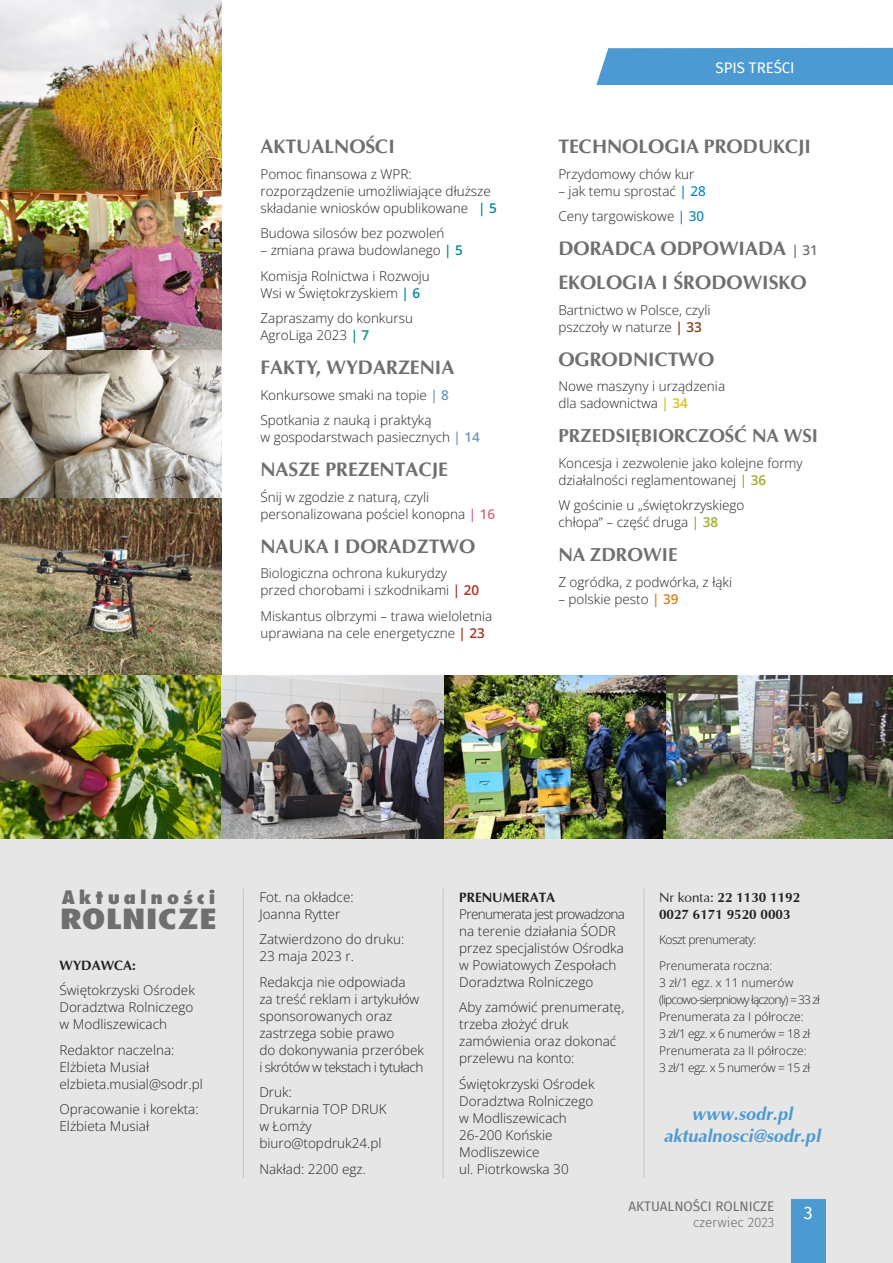
<style>
.page{position:relative;width:893px;height:1263px;background:#fff}
.page>*{position:absolute;margin:0;border:0;box-sizing:border-box;transform-origin:0 0}
.t1{font:800 27.15px "Fujiyama";color:#6f6f6f;scale:1.35 1}
.t2{font:700 19.5px "Ottawa";color:#6f6f6f}
.t3{font:700 18.75px "Ottawa";color:#6f6f6f}
.t4{font:800 18.15px "Fujiyama";letter-spacing:.18em;color:#6f6f6f;scale:1.2 1}
.t5{font:italic 700 18px "Ottawa";color:#4c9ad2}
.t6{font:18px "Fira Sans";color:#fff}
.Etykietki_boczne{font:15px "Fira Sans";color:#fff}
.Stopka{font:300 13.5px/17px "Open Sans";color:#222221}
.t7{font:300 13.5px/17px "Open Sans";color:#212123}
.Stopka-2{font:700 13.5px/17px "Ottawa";color:#222221}
.t8{font:13.5px "Fira Sans";color:#6f6f6f}
.t9{font:300 13.5px "Fira Sans";color:#6f6f6f}
.Stopka-3{font:300 12px "Open Sans";color:#222221}
.Stopka-4{font:300 12px "Open Sans";letter-spacing:-.04em;color:#222221}
.Stopka-5{font:300 12px "Open Sans";letter-spacing:-.07em;color:#222221}
.s1{font-weight:600;color:#008d85}
.s2{font-weight:600;color:#6f97c1}
.s3{font-weight:600;color:#cf697c}
.s4{font-weight:600;color:#ac301e}
.s5{font-weight:500;color:#0082bc}
.s6{font-family:"Open Sans";font-weight:600;font-size:13.5px}
.s7{font-weight:600;color:#813d17}
.s8{font-weight:600;color:#d9c011}
.s9{font-weight:600;color:#a0ab28}
.s10{font-weight:600;color:#d67f1b}
.s11{font-weight:400}
</style>
<div class="page">
<img style="left:0;top:499px;width:222px;height:176px">
<img style="left:0;top:675px;width:222px;height:164px">
<img style="left:443px;top:675px;width:224px;height:164px">
<img style="left:667px;top:675px;width:226px;height:164px">
<img style="left:222px;top:675px;width:221px;height:164px">
<div style="left:0;top:839px;width:893px;height:424px;background:#e6e6e6"></div>
<div style="left:596px;top:48px;width:297px;height:37px;background:#4c9ad2"></div>
<div style="left:791px;top:1199px;width:34px;height:64px;background:#4c9ad2"></div>
<hr style="left:243px;top:889px;width:1px;height:289px;background:#c4c4c4">
<hr style="left:443px;top:889px;width:1px;height:289px;background:#c4c4c4">
<hr style="left:644px;top:889px;width:1px;height:289px;background:#c4c4c4">
<img style="left:0;top:350px;width:222px;height:147px">
<img style="left:0;top:190px;width:222px;height:160px">
<img style="left:0;top:0;width:222px;height:190px">
<p class="t2" style="left:260px;top:134px;width:136px">AKTUALNOŚCI</p>
<p class="t7" style="left:260px;top:165px;width:238px">Pomoc finansowa z WPR: rozporządzenie umożliwiające dłuższe składanie wniosków opublikowane <span class="s1">| 5</span></p>
<p class="Stopka" style="left:260px;top:224px;width:186px">Budowa silosów bez pozwoleń</p>
<p class="Stopka" style="left:260px;top:241px;width:204px">– zmiana prawa budowlanego <span class="s1">| 5</span></p>
<p class="Stopka" style="left:260px;top:267px;width:171px">Komisja Rolnictwa i Rozwoju<br>Wsi w Świętokrzyskiem <span class="s1">| 6</span></p>
<p class="Stopka" style="left:260px;top:309px;width:154px">Zapraszamy do konkursu<br>AgroLiga 2023 <span class="s1">| 7</span></p>
<p class="t2" style="left:260px;top:355px;width:195px">FAKTY, WYDARZENIA</p>
<p class="t7" style="left:260px;top:386px;width:190px">Konkursowe smaki na topie <span class="s2">| 8</span></p>
<p class="t7" style="left:260px;top:411px;width:221px">Spotkania z nauką i praktyką<br>w gospodarstwach pasiecznych <span class="s2">| 14</span></p>
<p class="t2" style="left:260px;top:457px;width:189px">NASZE PREZENTACJE</p>
<p class="Stopka" style="left:260px;top:488px;width:236px">Śnij w zgodzie z naturą, czyli personalizowana pościel konopna <span class="s3">| 16</span></p>
<p class="t2" style="left:260px;top:534px;width:216px">NAUKA I DORADZTWO</p>
<p class="Stopka" style="left:260px;top:565px;width:220px">Biologiczna ochrona kukurydzy przed chorobami i szkodnikami <span class="s4">| 20</span></p>
<p class="Stopka" style="left:260px;top:607px;width:233px">Miskantus olbrzymi – trawa wieloletnia uprawiana na cele energetyczne <span class="s4">| 23</span></p>
<p class="Etykietki_boczne" style="left:715px;top:57px;width:81px">SPIS TREŚCI</p>
<p class="t2" style="left:558px;top:134px;width:254px">TECHNOLOGIA PRODUKCJI</p>
<p class="Stopka" style="left:558px;top:165px;width:138px">Przydomowy chów kur</p>
<p class="Stopka" style="left:558px;top:182px;width:149px">– jak temu sprostać <span class="s5">| 28</span></p>
<p class="Stopka" style="left:558px;top:207px;width:147px">Ceny targowiskowe <span class="s5">| 30</span></p>
<p class="t2" style="left:558px;top:236px;width:261px">DORADCA ODPOWIADA <span class="s6">| 31</span></p>
<p class="t2" style="left:558px;top:270px;width:250px">EKOLOGIA I ŚRODOWISKO</p>
<p class="Stopka" style="left:558px;top:301px;width:154px">Bartnictwo w Polsce, czyli pszczoły w naturze <span class="s7">| 33</span></p>
<p class="t2" style="left:558px;top:347px;width:157px">OGRODNICTWO</p>
<p class="Stopka" style="left:558px;top:377px;width:168px">Nowe maszyny i urządzenia dla sadownictwa <span class="s8">| 34</span></p>
<p class="t3" style="left:558px;top:424px;width:261px">PRZEDSIĘBIORCZOŚĆ NA WSI</p>
<p class="Stopka" style="left:558px;top:454px;width:246px">Koncesja i zezwolenie jako kolejne formy działalności reglamentowanej <span class="s9">| 36</span></p>
<p class="Stopka" style="left:558px;top:497px;width:188px">W gościnie u „świętokrzyskiego chłopa” – część druga <span class="s9">| 38</span></p>
<p class="t3" style="left:558px;top:543px;width:121px">NA ZDROWIE</p>
<p class="Stopka" style="left:558px;top:573px;width:175px">Z ogródka, z podwórka, z łąki</p>
<p class="Stopka" style="left:558px;top:590px;width:122px">– polskie pesto <span class="s10">| 39</span></p>
<p class="t4" style="left:62px;top:885px;width:130px">Aktualności</p>
<p class="t1" style="left:60px;top:900px;width:118px">ROLNICZE</p>
<p class="Stopka-2" style="left:60px;top:956px;width:78px">WYDAWCA:</p>
<p class="Stopka" style="left:60px;top:981px;width:137px;text-align:justify">Świętokrzyski Ośrodek Doradztwa Rolniczego w Modliszewicach</p>
<p class="Stopka" style="left:60px;top:1041px;width:145px">Redaktor naczelna:<br>Elżbieta Musiał elzbieta.musial@sodr.pl</p>
<p class="Stopka" style="left:60px;top:1100px;width:141px">Opracowanie i korekta:<br>Elżbieta Musiał</p>
<p class="Stopka" style="left:259px;top:888px;width:96px">Fot. na okładce:<br>Joanna Rytter</p>
<p class="Stopka" style="left:259px;top:930px;width:146px">Zatwierdzono do druku:<br>23 maja 2023 r.</p>
<p class="Stopka" style="left:259px;top:973px;width:166px">Redakcja nie odpowiada<br>za treść reklam i artykułów sponsorowanych oraz zastrzega sobie prawo<br>do dokonywania przeróbek i skrótów w tekstach i tytułach</p>
<p class="Stopka" style="left:259px;top:1083px;width:129px">Druk:<br>Drukarnia TOP DRUK w Łomży biuro@topdruk24.pl</p>
<p class="Stopka" style="left:259px;top:1160px;width:108px">Nakład: 2200 egz.</p>
<p class="Stopka-2" style="left:459px;top:888px;width:98px">PRENUMERATA</p>
<p class="Stopka" style="left:459px;top:905px;width:167px">Prenumerata jest prowadzona na terenie działania ŚODR przez specjalistów Ośrodka w Powiatowych Zespołach<br>Doradztwa Rolniczego</p>
<p class="Stopka" style="left:459px;top:998px;width:166px">Aby zamówić prenumeratę, trzeba złożyć druk zamówienia oraz dokonać przelewu na konto:</p>
<p class="Stopka" style="left:459px;top:1075px;width:137px">Świętokrzyski Ośrodek<br>Doradztwa Rolniczego w Modliszewicach<br>26-200 Końskie<br>Modliszewice<br>ul. Piotrkowska 30</p>
<p class="Stopka-2" style="left:659px;top:888px;width:143px"><span class="s11">Nr konta:</span> 22 1130 1192<br>0027 6171 9520 0003</p>
<p class="Stopka-4" style="left:659px;top:931px;width:99px">Koszt prenumeraty:</p>
<p class="Stopka-3" style="left:659px;top:957px;width:115px">Prenumerata roczna:</p>
<p class="Stopka-3" style="left:659px;top:974px;width:136px">3 zł/1 egz. x 11 numerów</p>
<p class="Stopka-5" style="left:659px;top:991px;width:162px">(lipcowo-sierpniowy łączony) = 33 zł</p>
<p class="Stopka-3" style="left:659px;top:1008px;width:146px">Prenumerata za I półrocze:</p>
<p class="Stopka-4" style="left:659px;top:1025px;width:153px">3 zł/1 egz. x 6 numerów = 18 zł</p>
<p class="Stopka-3" style="left:659px;top:1042px;width:149px">Prenumerata za II półrocze:</p>
<p class="Stopka-4" style="left:659px;top:1059px;width:153px">3 zł/1 egz. x 5 numerów = 15 zł</p>
<p class="t5" style="left:691px;top:1102px;width:102px">www.sodr.pl</p>
<p class="t5" style="left:664px;top:1125px;width:158px">aktualnosci@sodr.pl</p>
<p class="t8" style="left:628px;top:1196px;width:147px">AKTUALNOŚCI ROLNICZE</p>
<p class="t9" style="left:693px;top:1212px;width:83px">czerwiec 2023</p>
<p class="t6" style="left:804px;top:1199px;width:10px">3</p>
</div>
